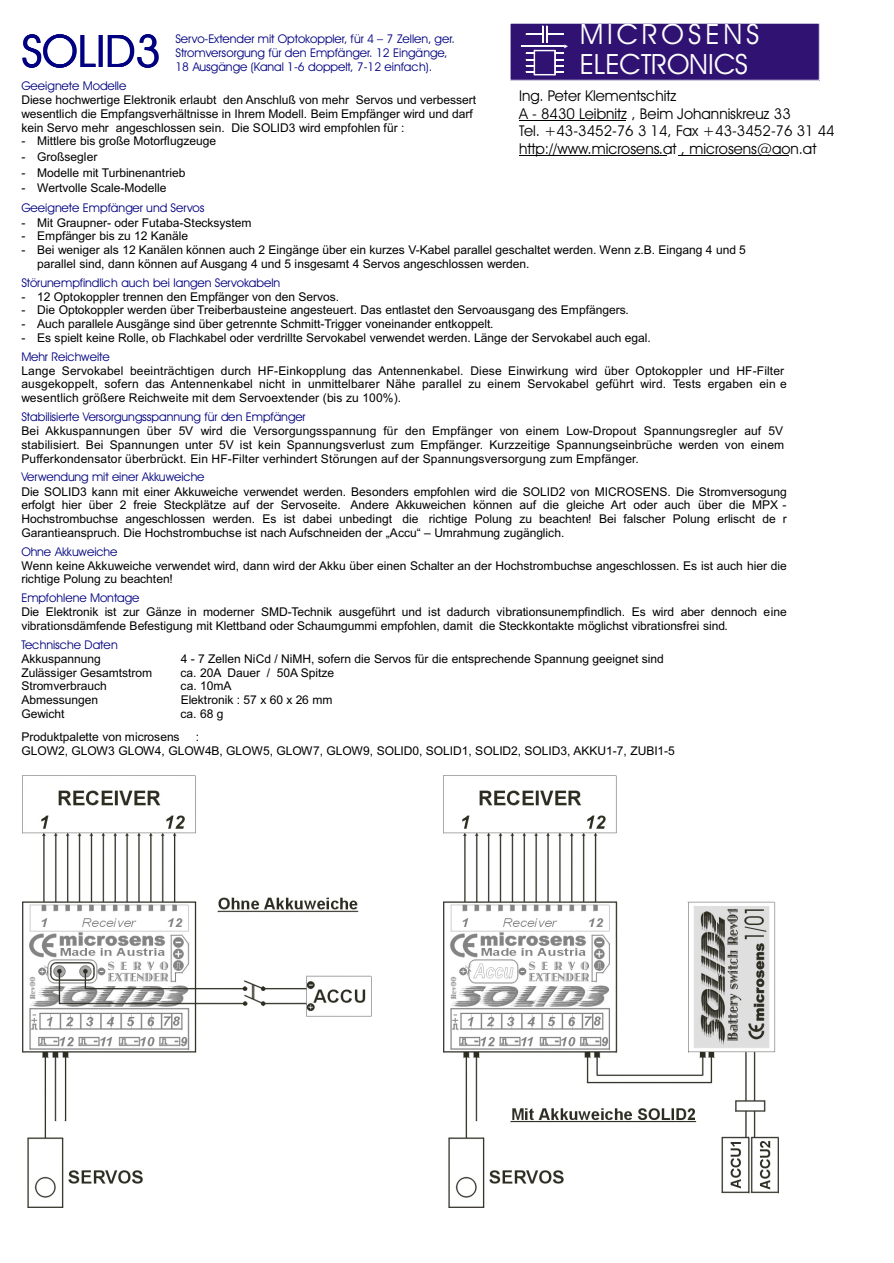
<style>
.page{position:relative;width:894px;height:1263px;background:#fff}
.page>*{position:absolute;margin:0;border:0;box-sizing:border-box;transform-origin:0 0}
.t1{font:45px "Avant Garde Bk BT";color:#000080}
.t2{font:28.05px/29.8px "Avant Garde Bk BT";letter-spacing:.01em;color:#fff}
.t3{font:15px/17.4px "Avant Garde Bk BT";color:#000}
.t4{font:12px/13.8px "Arial";letter-spacing:-.005em;color:#000}
.t5{font:12px/13.8px "Avant Garde Bk BT";color:#000080}
</style>
<div class="page">
<img style="left:22px;top:775px;width:349px;height:432px">
<img style="left:443px;top:775px;width:336px;height:432px">
<div style="left:510px;top:23px;width:309px;height:57px;background:#301273"></div>
<svg style="left:521px;top:25px;width:47px;height:50px"></svg>
<hr style="left:519px;top:120px;width:107px;height:1px;background:#000">
<hr style="left:519px;top:155px;width:147px;height:1px;background:#000">
<hr style="left:678px;top:155px;width:110px;height:1px;background:#000">
<h2 class="t2" style="left:580px;top:22px;width:181px">MICROSENS<br>ELECTRONICS</h2>
<p class="t3" style="left:519px;top:89px;width:317px">Ing. Peter Klementschitz<br>A - 8430 Leibnitz , Beim Johanniskreuz 33<br>Tel. +43-3452-76 3 14, Fax +43-3452-76 31 44 http://www.microsens.at , microsens@aon.at</p>
<h1 class="t1" style="left:22px;top:33px;width:141px">SOLID3</h1>
<p class="t5" style="left:175px;top:33px;width:281px">Servo-Extender mit Optokoppler, für 4 – 7 Zellen, ger.<br>Stromversorgung für den Empfänger. 12 Eingänge,<br>18 Ausgänge (Kanal 1-6 doppelt, 7-12 einfach).</p>
<p class="t5" style="left:21px;top:80px;width:107px">Geeignete Modelle</p>
<p class="t4" style="left:21px;top:94px;width:456px">Diese hochwertige Elektronik erlaubt den Anschluß von mehr Servos und verbessert wesentlich die Empfangsverhältnisse in Ihrem Modell. Beim Empfänger wird und darf kein Servo mehr angeschlossen sein. Die SOLID3 wird empfohlen für :</p>
<p class="t4" style="left:21px;top:135px;width:196px">- Mittlere bis große Motorflugzeuge</p>
<p class="t4" style="left:21px;top:151px;width:78px">- Großsegler</p>
<p class="t4" style="left:21px;top:167px;width:166px">- Modelle mit Turbinenantrieb</p>
<p class="t4" style="left:21px;top:182px;width:147px">- Wertvolle Scale-Modelle</p>
<p class="t5" style="left:21px;top:202px;width:185px">Geeignete Empfänger und Servos</p>
<p class="t4" style="left:21px;top:217px;width:232px">- Mit Graupner- oder Futaba-Stecksystem</p>
<p class="t4" style="left:21px;top:230px;width:168px">- Empfänger bis zu 12 Kanäle</p>
<p class="t4" style="left:37px;top:244px;width:710px;text-indent:-16px">- Bei weniger als 12 Kanälen können auch 2 Eingänge über ein kurzes V-Kabel parallel geschaltet werden. Wenn z.B. Eingang 4 und 5 parallel sind, dann können auf Ausgang 4 und 5 insgesamt 4 Servos angeschlossen werden.</p>
<p class="t5" style="left:21px;top:277px;width:260px">Störunempfindlich auch bei langen Servokabeln</p>
<p class="t4" style="left:21px;top:291px;width:319px">- 12 Optokoppler trennen den Empfänger von den Servos.</p>
<p class="t4" style="left:21px;top:304px;width:609px">- Die Optokoppler werden über Treiberbausteine angesteuert. Das entlastet den Servoausgang des Empfängers.</p>
<p class="t4" style="left:21px;top:318px;width:474px">- Auch parallele Ausgänge sind über getrennte Schmitt-Trigger voneinander entkoppelt.</p>
<p class="t4" style="left:21px;top:332px;width:631px">- Es spielt keine Rolle, ob Flachkabel oder verdrillte Servokabel verwendet werden. Länge der Servokabel auch egal.</p>
<p class="t5" style="left:21px;top:351px;width:90px">Mehr Reichweite</p>
<p class="t4" style="left:21px;top:365px;width:767px">Lange Servokabel beeinträchtigen durch HF-Einkopplung das Antennenkabel. Diese Einwirkung wird über Optokoppler und HF-Filter ausgekoppelt, sofern das Antennenkabel nicht in unmittelbarer Nähe parallel zu einem Servokabel geführt wird. Tests ergaben ein e wesentlich größere Reichweite mit dem Servoextender (bis zu 100%).</p>
<p class="t5" style="left:21px;top:411px;width:286px">Stabilisierte Versorgungsspannung für den Empfänger</p>
<p class="t4" style="left:21px;top:425px;width:764px;text-align:justify">Bei Akkuspannungen über 5V wird die Versorgungsspannung für den Empfänger von einem Low-Dropout Spannungsregler auf 5V stabilisiert. Bei Spannungen unter 5V ist kein Spannungsverlust zum Empfänger. Kurzzeitige Spannungseinbrüche werden von einem Pufferkondensator überbrückt. Ein HF-Filter verhindert Störungen auf der Spannungsversorgung zum Empfänger.</p>
<p class="t5" style="left:21px;top:471px;width:185px">Verwendung mit einer Akkuweiche</p>
<p class="t4" style="left:21px;top:486px;width:767px;text-align:justify">Die SOLID3 kann mit einer Akkuweiche verwendet werden. Besonders empfohlen wird die SOLID2 von MICROSENS. Die Stromversogung erfolgt hier über 2 freie Steckplätze auf der Servoseite. Andere Akkuweichen können auf die gleiche Art oder auch über die MPX - Hochstrombuchse angeschlossen werden. Es ist dabei unbedingt die richtige Polung zu beachten! Bei falscher Polung erlischt de r Garantieanspruch. Die Hochstrombuchse ist nach Aufschneiden der „Accu“ – Umrahmung zugänglich.</p>
<p class="t5" style="left:21px;top:546px;width:98px">Ohne Akkuweiche</p>
<p class="t4" style="left:21px;top:560px;width:767px">Wenn keine Akkuweiche verwendet wird, dann wird der Akku über einen Schalter an der Hochstrombuchse angeschlossen. Es ist auch hier die richtige Polung zu beachten!</p>
<p class="t5" style="left:21px;top:592px;width:120px">Empfohlene Montage</p>
<p class="t4" style="left:21px;top:606px;width:767px">Die Elektronik ist zur Gänze in moderner SMD-Technik ausgeführt und ist dadurch vibrationsunempfindlich. Es wird aber dennoch eine vibrationsdämfende Befestigung mit Klettband oder Schaumgummi empfohlen, damit die Steckkontakte möglichst vibrationsfrei sind.</p>
<p class="t5" style="left:21px;top:639px;width:98px">Technische Daten</p>
<p class="t4" style="left:21px;top:653px;width:81px">Akkuspannung</p>
<p class="t4" style="left:181px;top:653px;width:485px">4 - 7 Zellen NiCd / NiMH, sofern die Servos für die entsprechende Spannung geeignet sind</p>
<p class="t4" style="left:21px;top:667px;width:132px">Zulässiger Gesamtstrom</p>
<p class="t4" style="left:181px;top:667px;width:155px">ca. 20A Dauer / 50A Spitze</p>
<p class="t4" style="left:21px;top:680px;width:87px">Stromverbrauch</p>
<p class="t4" style="left:181px;top:680px;width:53px">ca. 10mA</p>
<p class="t4" style="left:21px;top:694px;width:78px">Abmessungen</p>
<p class="t4" style="left:181px;top:694px;width:153px">Elektronik : 57 x 60 x 26 mm</p>
<p class="t4" style="left:21px;top:708px;width:45px">Gewicht</p>
<p class="t4" style="left:181px;top:708px;width:44px">ca. 68 g</p>
<p class="t4" style="left:21px;top:731px;width:160px">Produktpalette von microsens</p>
<p class="t4" style="left:21px;top:731px;width:655px;text-indent:174px">:<br>GLOW2, GLOW3 GLOW4, GLOW4B, GLOW5, GLOW7, GLOW9, SOLID0, SOLID1, SOLID2, SOLID3, AKKU1-7, ZUBI1-5</p>
</div>
